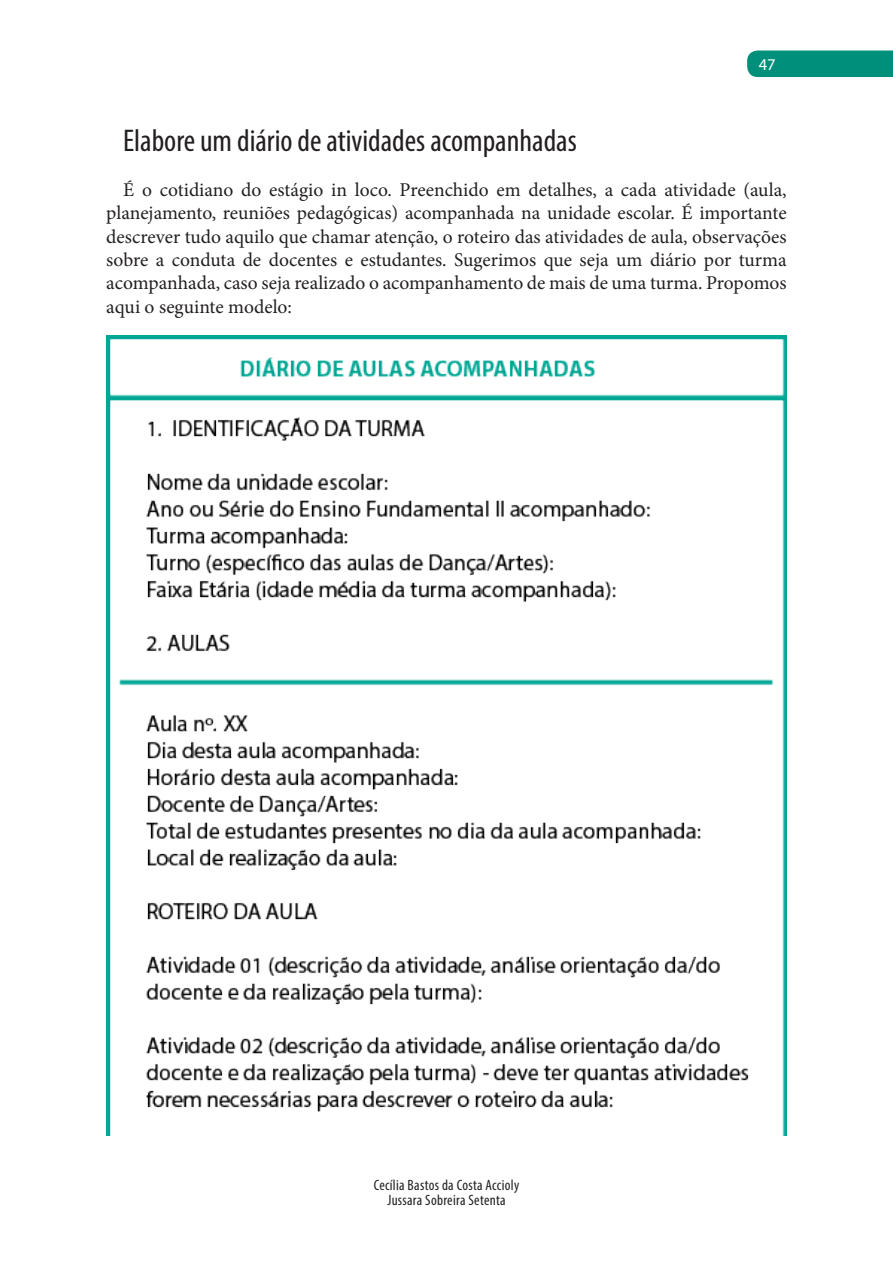
<style>
.page{position:relative;width:893px;height:1263px;background:#fff}
.page>*{position:absolute;margin:0;border:0;box-sizing:border-box;transform-origin:0 0}
.t1{font:condensed 31.5px "Myriad Pro";color:#231f20}
.t2{font:19.5px/23.4px "Minion Pro";letter-spacing:-.005em;color:#231f20;text-align:justify}
.t3{font:16.5px "Myriad Pro";color:#fff}
.t4{font:condensed 15px/15px "Myriad Pro";letter-spacing:.02em;color:#231f20;text-align:center}
</style>
<div class="page">
<div style="left:747px;top:51px;width:146px;height:26px;background:#008f7a"></div>
<img style="left:106px;top:336px;width:681px;height:799px">
<p class="t3" style="left:759px;top:55px;width:18px">47</p>
<h1 class="t1" style="left:123px;top:122px;width:455px">Elabore um diário de atividades acompanhadas</h1>
<p class="t2" style="left:106px;top:178px;width:682px;text-indent:17px">É o cotidiano do estágio in loco. Preenchido em detalhes, a cada atividade (aula, planejamento, reuniões pedagógicas) acompanhada na unidade escolar. É importante descrever tudo aquilo que chamar atenção, o roteiro das atividades de aula, observações sobre a conduta de docentes e estudantes. Sugerimos que seja um diário por turma acompanhada, caso seja realizado o acompanhamento de mais de uma turma. Propomos aqui o seguinte modelo:</p>
<p class="t4" style="left:374px;top:1177px;width:147px">Cecília Bastos da Costa Accioly<br>Jussara Sobreira Setenta</p>
</div>
